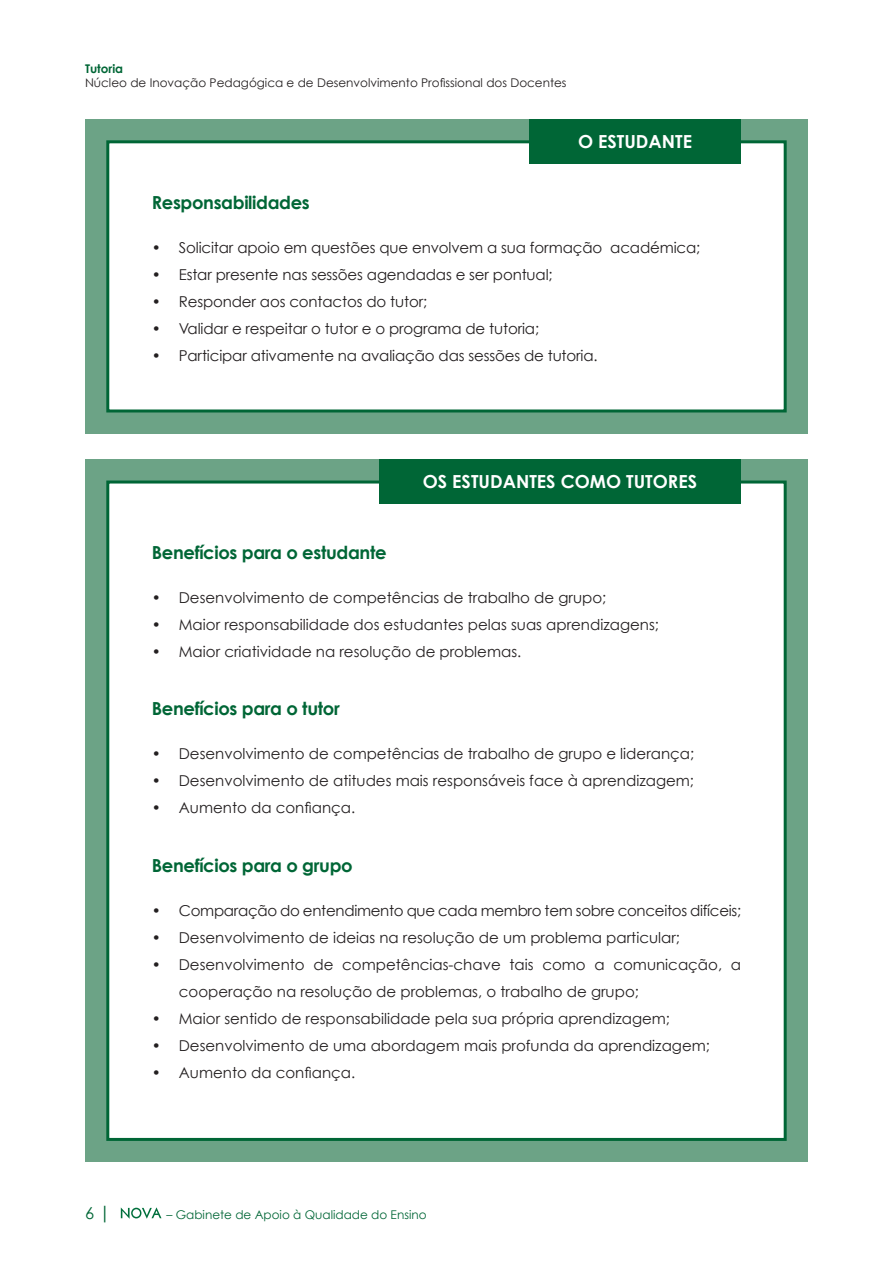
<style>
.page{position:relative;width:893px;height:1263px;background:#fff}
.page>*{position:absolute;margin:0;border:0;box-sizing:border-box;transform-origin:0 0}
.t1{font:700 18px "Century Gothic";letter-spacing:-.02em;color:#006636}
.t2{font:700 18px "Century Gothic";color:#fff}
.t3{font:16.5px "Century Gothic";color:#006636}
.t4{font:15px/27px "Century Gothic";color:#231f20}
.t5{font:15px "Century Gothic";letter-spacing:-.02em;color:#231f20}
.t6{font:12px "Century Gothic";color:#231f20}
.t7{font:12px "Century Gothic";color:#006636}
.t8{font:700 12px "Century Gothic";color:#006636}
.s1{font-size:18px}
</style>
<div class="page">
<svg style="left:121px;top:1207px;width:40px;height:12px"></svg>
<div style="left:85px;top:119px;width:723px;height:315px;background:#6ca386"></div>
<div style="left:108px;top:142px;width:677px;height:269px;background:#fff"></div>
<div style="left:106px;top:140px;width:681px;height:272px;border:3px solid #006636"></div>
<div style="left:85px;top:459px;width:723px;height:703px;background:#6ca386"></div>
<div style="left:108px;top:482px;width:677px;height:657px;background:#fff"></div>
<div style="left:106px;top:480px;width:681px;height:661px;border:3px solid #006636"></div>
<div style="left:529px;top:119px;width:212px;height:44px;background:#006636"></div>
<div style="left:379px;top:459px;width:362px;height:45px;background:#006636"></div>
<p class="t8" style="left:85px;top:61px;width:40px">Tutoria</p>
<p class="t6" style="left:85px;top:76px;width:483px">Núcleo de Inovação Pedagógica e de Desenvolvimento Profissional dos Docentes</p>
<p class="t2" style="left:601px;top:130px;width:92px">Âmbito te</p>
<p class="t2" style="left:578px;top:130px;width:60px">O estudan</p>
<p class="t1" style="left:152px;top:191px;width:160px">Responsabilidades</p>
<p class="t4" style="left:152px;top:234px;width:550px">• Solicitar apoio em questões que envolvem a sua formação académica;</p>
<p class="t4" style="left:152px;top:261px;width:402px">• Estar presente nas sessões agendadas e ser pontual;</p>
<p class="t4" style="left:152px;top:288px;width:277px">• Responder aos contactos do tutor;</p>
<p class="t4" style="left:152px;top:315px;width:389px">• Validar e respeitar o tutor e o programa de tutoria;</p>
<p class="t4" style="left:152px;top:342px;width:447px">• Participar ativamente na avaliação das sessões de tutoria.</p>
<p class="t2" style="left:423px;top:470px;width:69px">Os estudan</p>
<p class="t2" style="left:529px;top:470px;width:168px">tes como tutores</p>
<p class="t1" style="left:152px;top:541px;width:236px">Benefícios para o estudante</p>
<p class="t4" style="left:152px;top:584px;width:456px">• Desenvolvimento de competências de trabalho de grupo;</p>
<p class="t4" style="left:152px;top:611px;width:509px">• Maior responsabilidade dos estudantes pelas suas aprendizagens;</p>
<p class="t4" style="left:152px;top:638px;width:371px">• Maior criatividade na resolução de problemas.</p>
<p class="t1" style="left:152px;top:698px;width:189px">Benefícios para o tutor</p>
<p class="t4" style="left:152px;top:740px;width:544px">• Desenvolvimento de competências de trabalho de grupo e liderança;</p>
<p class="t4" style="left:152px;top:767px;width:544px">• Desenvolvimento de atitudes mais responsáveis face à aprendizagem;</p>
<p class="t4" style="left:152px;top:794px;width:205px">• Aumento da confiança.</p>
<p class="t1" style="left:152px;top:854px;width:202px">Benefícios para o grupo</p>
<p class="t5" style="left:152px;top:901px;width:591px">• Comparação do entendimento que cada membro tem sobre conceitos difíceis;</p>
<p class="t4" style="left:152px;top:924px;width:530px">• Desenvolvimento de ideias na resolução de um problema particular;</p>
<p class="t4" style="left:179px;top:951px;width:564px;text-indent:-27px">• Desenvolvimento de competências-chave tais como a comunicação, a cooperação na resolução de problemas, o trabalho de grupo;</p>
<p class="t4" style="left:152px;top:1005px;width:520px">• Maior sentido de responsabilidade pela sua própria aprendizagem;</p>
<p class="t4" style="left:152px;top:1032px;width:560px">• Desenvolvimento de uma abordagem mais profunda da aprendizagem;</p>
<p class="t4" style="left:152px;top:1059px;width:205px">• Aumento da confiança.</p>
<p class="t3" style="left:85px;top:1203px;width:27px">6 <span class="s1">|</span></p>
<p class="t7" style="left:166px;top:1207px;width:262px">– Gabinete de Apoio à Qualidade do Ensino</p>
</div>
